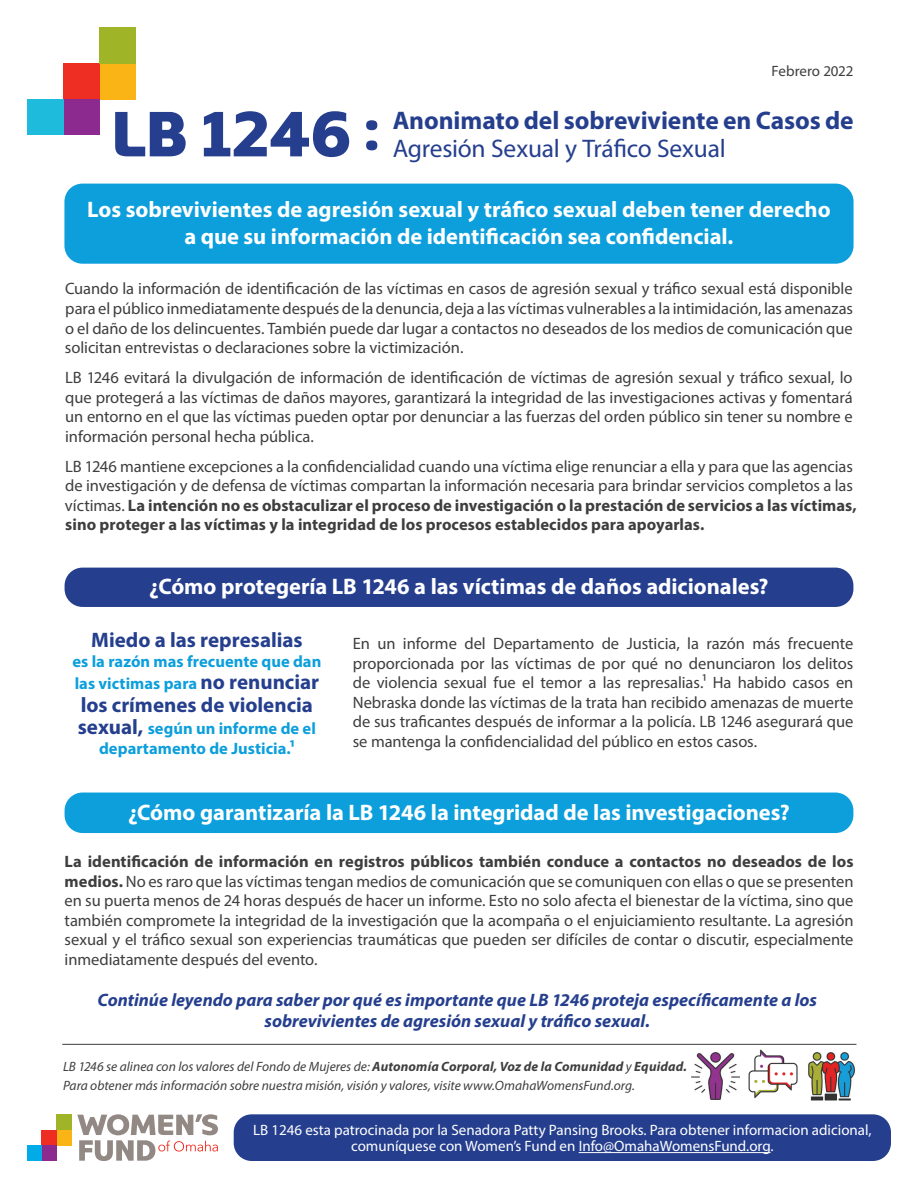
<style>
.page{position:relative;width:918px;height:1188px;background:#fff}
.page>*{position:absolute;margin:0;border:0;box-sizing:border-box;transform-origin:0 0}
.t1{font:900 64.5px "Kyrial Display Pro";letter-spacing:-.005em;color:#253f8e}
.t2{font:700 25.5px "Myriad Pro";letter-spacing:-.005em;color:#253f8e}
.t3{font:25.5px "Myriad Pro";letter-spacing:-.01em;color:#253f8e}
.t4{font:700 22.5px/27px "Myriad Pro";letter-spacing:-.005em;color:#fff;text-align:center}
.t5{font:700 21px "Myriad Pro";color:#253f8e}
.t6{font:italic 700 18px/21px "Myriad Pro";color:#253f8e;text-align:center}
.t7{font:16.5px/19.5px "Myriad Pro";letter-spacing:-.005em;color:#3e3e3f;text-align:justify}
.t8{font:700 16.5px/22.5px "Myriad Pro";color:#0c9fdc}
.t9{font:15px/16.5px "Myriad Pro";color:#fff;text-align:center}
.t10{font:15px "Myriad Pro";letter-spacing:-.005em;color:#3e3e3f}
.t11{font:italic 13.5px/19.5px "Myriad Pro";color:#3e3e3f}
.s1{font-weight:700}
.s2{font-size:21px;color:#253f8e}
</style>
<div class="page">
<div style="left:99px;top:63px;width:36px;height:36px;background:#fbb416"></div>
<div style="left:63px;top:63px;width:36px;height:36px;background:#ee2e22"></div>
<div style="left:63px;top:99px;width:36px;height:36px;background:#8c2a90"></div>
<div style="left:27px;top:99px;width:36px;height:36px;background:#1ebbdd"></div>
<div style="left:99px;top:27px;width:36px;height:36px;background:#a0b427"></div>
<div style="left:57px;top:1130px;width:15px;height:15px;background:#fbb416"></div>
<div style="left:41px;top:1130px;width:16px;height:15px;background:#ee2e22"></div>
<div style="left:41px;top:1145px;width:16px;height:16px;background:#8c2a90"></div>
<div style="left:27px;top:1145px;width:14px;height:16px;background:#00abe7"></div>
<div style="left:57px;top:1115px;width:15px;height:15px;background:#a0b427"></div>
<svg style="left:77px;top:1114px;width:141px;height:47px"></svg>
<div style="left:234px;top:1114px;width:657px;height:47px;background:#253f8e;border-radius:18px"></div>
<hr style="left:579px;top:1152px;width:192px;height:1px;background:#fff">
<hr style="left:62px;top:1044px;width:794px;height:1px;background:#3e3e3f">
<img style="left:749px;top:1050px;width:49px;height:48px">
<img style="left:808px;top:1052px;width:47px;height:49px">
<svg style="left:366px;top:120px;width:11px;height:30px"></svg>
<img style="left:692px;top:1052px;width:47px;height:48px">
<div style="left:64px;top:184px;width:790px;height:80px;background:#0c9fdc;border-radius:18px"></div>
<div style="left:65px;top:568px;width:788px;height:39px;background:#253f8e;border-radius:18px"></div>
<div style="left:65px;top:793px;width:788px;height:40px;background:#0c9fdc;border-radius:18px"></div>
<p class="t10" style="left:771px;top:61px;width:84px">Febrero 2022</p>
<h1 class="t1" style="left:111px;top:84px;width:242px">LB 1246</h1>
<h2 class="t2" style="left:393px;top:103px;width:462px">Anonimato del sobreviviente en Casos de</h2>
<h2 class="t3" style="left:393px;top:133px;width:334px">Agresión Sexual y Tráfico Sexual</h2>
<h3 class="t4" style="left:87px;top:195px;width:745px">Los sobrevivientes de agresión sexual y tráfico sexual deben tener derecho a que su información de identificación sea confidencial.</h3>
<p class="t7" style="left:65px;top:279px;width:790px">Cuando la información de identificación de las víctimas en casos de agresión sexual y tráfico sexual está disponible para el público inmediatamente después de la denuncia, deja a las víctimas vulnerables a la intimidación, las amenazas o el daño de los delincuentes. También puede dar lugar a contactos no deseados de los medios de comunicación que solicitan entrevistas o declaraciones sobre la victimización.</p>
<p class="t7" style="left:65px;top:367px;width:789px">LB 1246 evitará la divulgación de información de identificación de víctimas de agresión sexual y tráfico sexual, lo que protegerá a las víctimas de daños mayores, garantizará la integridad de las investigaciones activas y fomentará un entorno en el que las víctimas pueden optar por denunciar a las fuerzas del orden público sin tener su nombre e información personal hecha pública.</p>
<p class="t7" style="left:65px;top:456px;width:793px;text-align:left">LB 1246 mantiene excepciones a la confidencialidad cuando una víctima elige renunciar a ella y para que las agencias de investigación y de defensa de víctimas compartan la información necesaria para brindar servicios completos a las víctimas. <span class="s1">La intención no es obstaculizar el proceso de investigación o la prestación de servicios a las víctimas, sino proteger a las víctimas y la integridad de los procesos establecidos para apoyarlas.</span></p>
<h3 class="t4" style="left:149px;top:572px;width:621px">¿Cómo protegería LB 1246 a las víctimas de daños adicionales?</h3>
<p class="t7" style="left:353px;top:634px;width:502px">En un informe del Departamento de Justicia, la razón más frecuente proporcionada por las víctimas de por qué no denunciaron los delitos de violencia sexual fue el temor a las represalias.1 Ha habido casos en Nebraska donde las víctimas de la trata han recibido amenazas de muerte de sus traficantes después de informar a la policía. LB 1246 asegurará que se mantenga la confidencialidad del público en estos casos.</p>
<p class="t5" style="left:91px;top:627px;width:213px">Miedo a las represalias</p>
<p class="t8" style="left:72px;top:649px;width:250px">es la razón mas frecuente que dan las victimas para <span class="s2">no renunciar</span></p>
<p class="t5" style="left:81px;top:691px;width:234px">los crímenes de violencia</p>
<p class="t8" style="left:78px;top:718px;width:240px;line-height:19.5px;text-align:center"><span class="s2">sexual,</span> según un informe de el departamento de Justicia.1</p>
<h3 class="t4" style="left:128px;top:798px;width:663px">¿Cómo garantizaría la LB 1246 la integridad de las investigaciones?</h3>
<p class="t7" style="left:65px;top:852px;width:790px"><span class="s1">La identificación de información en registros públicos también conduce a contactos no deseados de los medios.</span> No es raro que las víctimas tengan medios de comunicación que se comuniquen con ellas o que se presenten en su puerta menos de 24 horas después de hacer un informe. Esto no solo afecta el bienestar de la víctima, sino que también compromete la integridad de la investigación que la acompaña o el enjuiciamiento resultante. La agresión sexual y el tráfico sexual son experiencias traumáticas que pueden ser difíciles de contar o discutir, especialmente inmediatamente después del evento.</p>
<p class="t6" style="left:98px;top:989px;width:721px">Continúe leyendo para saber por qué es importante que LB 1246 proteja específicamente a los sobrevivientes de agresión sexual y tráfico sexual.</p>
<p class="t11" style="left:63px;top:1056px;width:625px">LB 1246 se alinea con los valores del Fondo de Mujeres de: <span class="s1">Autonomía Corporal, Voz de la Comunidad</span> y <span class="s1">Equidad.<br></span>Para obtener más información sobre nuestra misión, visión y valores, visite www.OmahaWomensFund.org.</p>
<p class="t9" style="left:253px;top:1121px;width:620px">LB 1246 esta patrocinada por la Senadora Patty Pansing Brooks. Para obtener informacion adicional, comuníquese con Women’s Fund en Info@OmahaWomensFund.org.</p>
</div>
